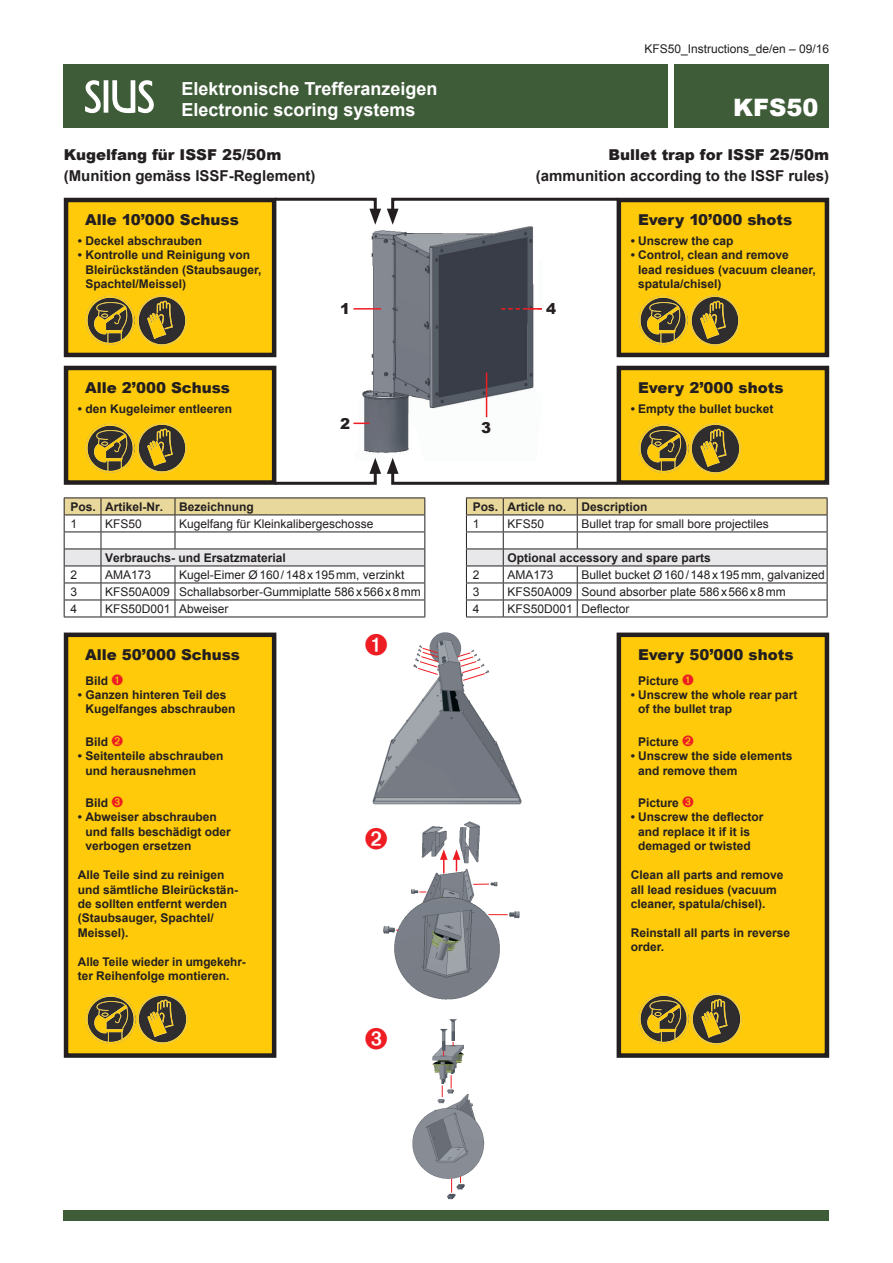
<style>
.page{position:relative;width:893px;height:1263px;background:#fff}
.page>*{position:absolute;margin:0;border:0;box-sizing:border-box;transform-origin:0 0}
.t1{font:900 24px "Arial";color:#fff}
.t2{font:700 18px/21px "Arial";color:#fff}
.t3{font:900 15px "Arial";color:#231f20}
.t4{font:700 15px "Arial";color:#231f20}
.t5{font:700 12px/14.4px "Arial";color:#231f20}
.t6{font:12px "Arial";color:#231f20}
.s1{color:#ee1d23}
</style>
<div class="page">
<div style="left:674px;top:64px;width:155px;height:64px;background:#3f5c39"></div>
<div style="left:64px;top:64px;width:604px;height:64px;background:#3f5c39"></div>
<hr style="left:104px;top:80px;width:4px;height:33px;background:#fff">
<svg style="left:85px;top:80px;width:16px;height:34px"></svg>
<svg style="left:112px;top:80px;width:42px;height:34px"></svg>
<div style="left:64px;top:1210px;width:765px;height:10px;background:#3f5c39"></div>
<hr style="left:64px;top:497px;width:37px;height:1px;background:#231f20">
<hr style="left:101px;top:497px;width:74px;height:1px;background:#231f20">
<hr style="left:175px;top:497px;width:250px;height:1px;background:#231f20">
<svg style="left:64px;top:498px;width:361px;height:119px"></svg>
<hr style="left:64px;top:617px;width:37px;height:1px;background:#231f20">
<hr style="left:101px;top:617px;width:74px;height:1px;background:#231f20">
<hr style="left:175px;top:617px;width:250px;height:1px;background:#231f20">
<hr style="left:466px;top:497px;width:37px;height:1px;background:#231f20">
<hr style="left:503px;top:497px;width:74px;height:1px;background:#231f20">
<hr style="left:577px;top:497px;width:250px;height:1px;background:#231f20">
<svg style="left:466px;top:498px;width:362px;height:119px"></svg>
<hr style="left:466px;top:617px;width:37px;height:1px;background:#231f20">
<hr style="left:503px;top:617px;width:74px;height:1px;background:#231f20">
<hr style="left:577px;top:617px;width:250px;height:1px;background:#231f20">
<img style="left:355px;top:226px;width:179px;height:227px">
<hr style="left:353px;top:308px;width:28px;height:2px;background:#ee1d23">
<svg style="left:353px;top:423px;width:16px;height:1px"></svg>
<hr style="left:486px;top:373px;width:1px;height:44px;background:#ee1d23">
<svg style="left:501px;top:308px;width:41px;height:2px"></svg>
<div style="left:66px;top:368px;width:208px;height:114px;background:#feca0a"></div>
<div style="left:64px;top:366px;width:212px;height:119px;border:4px solid #231f20"></div>
<div style="left:66px;top:200px;width:208px;height:155px;background:#feca0a"></div>
<div style="left:64px;top:198px;width:212px;height:159px;border:4px solid #231f20"></div>
<div style="left:619px;top:200px;width:208px;height:155px;background:#feca0a"></div>
<div style="left:617px;top:198px;width:212px;height:159px;border:4px solid #231f20"></div>
<div style="left:619px;top:368px;width:208px;height:114px;background:#feca0a"></div>
<div style="left:617px;top:366px;width:212px;height:119px;border:4px solid #231f20"></div>
<img style="left:86px;top:423px;width:49px;height:49px">
<img style="left:137px;top:423px;width:50px;height:50px">
<img style="left:86px;top:296px;width:49px;height:49px">
<img style="left:137px;top:295px;width:50px;height:51px">
<img style="left:639px;top:296px;width:48px;height:49px">
<img style="left:690px;top:295px;width:50px;height:51px">
<img style="left:639px;top:423px;width:49px;height:50px">
<img style="left:690px;top:423px;width:51px;height:51px">
<div style="left:66px;top:635px;width:208px;height:420px;background:#feca0a"></div>
<div style="left:64px;top:632px;width:212px;height:426px;border:4px solid #231f20"></div>
<div style="left:619px;top:635px;width:208px;height:420px;background:#feca0a"></div>
<div style="left:617px;top:632px;width:212px;height:426px;border:4px solid #231f20"></div>
<img style="left:86px;top:994px;width:49px;height:49px">
<img style="left:137px;top:994px;width:51px;height:50px">
<img style="left:639px;top:994px;width:49px;height:50px">
<img style="left:691px;top:993px;width:51px;height:52px">
<img style="left:372px;top:632px;width:150px;height:173px">
<svg style="left:418px;top:648px;width:20px;height:27px"></svg>
<svg style="left:457px;top:652px;width:28px;height:29px"></svg>
<img style="left:383px;top:821px;width:137px;height:179px">
<svg style="left:473px;top:884px;width:16px;height:1px"></svg>
<svg style="left:488px;top:914px;width:20px;height:1px"></svg>
<svg style="left:440px;top:849px;width:20px;height:24px"></svg>
<img style="left:412px;top:1019px;width:73px;height:181px">
<svg style="left:442px;top:1085px;width:1px;height:12px"></svg>
<svg style="left:451px;top:1075px;width:1px;height:13px"></svg>
<svg style="left:451px;top:1179px;width:1px;height:13px"></svg>
<svg style="left:272px;top:197px;width:109px;height:28px"></svg>
<svg style="left:272px;top:458px;width:109px;height:27px"></svg>
<svg style="left:387px;top:197px;width:233px;height:28px"></svg>
<svg style="left:387px;top:458px;width:233px;height:27px"></svg>
<svg style="left:372px;top:634px;width:15px;height:22px"></svg>
<svg style="left:383px;top:828px;width:4px;height:22px"></svg>
<h2 class="t2" style="left:182px;top:79px;width:258px">Elektronische Trefferanzeigen<br>Electronic scoring systems</h2>
<p class="t3" style="left:64px;top:143px;width:219px">Kugelfang für ISSF 25/50m</p>
<p class="t4" style="left:64px;top:165px;width:253px">(Munition gemäss ISSF-Reglement)</p>
<p class="t6" style="left:644px;top:41px;width:186px">KFS50_Instructions_de/en – 09/16</p>
<h1 class="t1" style="left:733px;top:90px;width:87px">KFS50</h1>
<p class="t3" style="left:608px;top:143px;width:222px">Bullet trap for ISSF 25/50m</p>
<p class="t4" style="left:536px;top:165px;width:295px">(ammunition according to the ISSF rules)</p>
<p class="t3" style="left:85px;top:209px;width:155px">Alle 10’000 Schuss</p>
<p class="t3" style="left:638px;top:209px;width:156px">Every 10’000 shots</p>
<p class="t5" style="left:78px;top:234px;width:126px">• Deckel abschrauben</p>
<p class="t5" style="left:85px;top:248px;width:178px;text-indent:-8px">• Kontrolle und Reinigung von<br>Bleirückständen (Staubsauger,<br>Spachtel/Meissel)</p>
<p class="t5" style="left:631px;top:234px;width:104px">• Unscrew the cap</p>
<p class="t5" style="left:638px;top:248px;width:179px;text-indent:-8px">• Control, clean and remove lead residues (vacuum cleaner, spatula/chisel)</p>
<p class="t3" style="left:340px;top:298px;width:12px">1</p>
<p class="t3" style="left:546px;top:298px;width:12px">4</p>
<p class="t3" style="left:85px;top:377px;width:146px">Alle 2’000 Schuss</p>
<p class="t3" style="left:638px;top:377px;width:147px">Every 2’000 shots</p>
<p class="t5" style="left:78px;top:402px;width:156px">• den Kugeleimer entleeren</p>
<p class="t5" style="left:631px;top:402px;width:144px">• Empty the bullet bucket</p>
<p class="t3" style="left:340px;top:412px;width:12px">2</p>
<p class="t3" style="left:481px;top:417px;width:12px">3</p>
<p class="t5" style="left:71px;top:500px;width:94px">Pos. Artikel-Nr.</p>
<p class="t5" style="left:179px;top:500px;width:76px">Bezeichnung</p>
<p class="t6" style="left:71px;top:516px;width:8px">1</p>
<p class="t6" style="left:105px;top:516px;width:38px">KFS50</p>
<p class="t6" style="left:179px;top:516px;width:196px">Kugelfang für Kleinkalibergeschosse</p>
<p class="t5" style="left:105px;top:551px;width:182px">Verbrauchs- und Ersatzmaterial</p>
<p class="t6" style="left:71px;top:567px;width:8px">2</p>
<p class="t6" style="left:105px;top:567px;width:48px">AMA173</p>
<p class="t6" style="left:179px;top:567px;width:227px">Kugel-Eimer Ø160/148x195mm, verzinkt</p>
<p class="t6" style="left:71px;top:584px;width:8px">3</p>
<p class="t6" style="left:105px;top:584px;width:317px">KFS50A009 Schallabsorber-Gummiplatte 586x566x8mm</p>
<p class="t6" style="left:71px;top:601px;width:8px">4</p>
<p class="t6" style="left:105px;top:601px;width:125px">KFS50D001 Abweiser</p>
<p class="t5" style="left:473px;top:500px;width:95px">Pos. Article no.</p>
<p class="t5" style="left:581px;top:500px;width:68px">Description</p>
<p class="t6" style="left:473px;top:516px;width:8px">1</p>
<p class="t6" style="left:507px;top:516px;width:38px">KFS50</p>
<p class="t6" style="left:581px;top:516px;width:189px">Bullet trap for small bore projectiles</p>
<p class="t5" style="left:507px;top:551px;width:205px">Optional accessory and spare parts</p>
<p class="t6" style="left:473px;top:567px;width:8px">2</p>
<p class="t6" style="left:507px;top:567px;width:48px">AMA173</p>
<p class="t6" style="left:581px;top:567px;width:245px">Bullet bucket Ø160/148x195mm, galvanized</p>
<p class="t6" style="left:473px;top:584px;width:8px">3</p>
<p class="t6" style="left:507px;top:584px;width:280px">KFS50A009 Sound absorber plate 586x566x8mm</p>
<p class="t6" style="left:473px;top:601px;width:8px">4</p>
<p class="t6" style="left:507px;top:601px;width:123px">KFS50D001 Deflector</p>
<p class="t3" style="left:85px;top:644px;width:156px">Alle 50’000 Schuss</p>
<p class="t3" style="left:638px;top:644px;width:157px">Every 50’000 shots</p>
<p class="t5" style="left:85px;top:674px;width:39px">Bild <span class="s1">➊</span></p>
<p class="t5" style="left:85px;top:688px;width:152px;text-indent:-8px">• Ganzen hinteren Teil des<br>Kugelfanges abschrauben</p>
<p class="t5" style="left:85px;top:735px;width:39px">Bild <span class="s1">➋</span></p>
<p class="t5" style="left:85px;top:749px;width:140px;text-indent:-8px">• Seitenteile abschrauben und herausnehmen</p>
<p class="t5" style="left:85px;top:796px;width:39px">Bild <span class="s1">➌</span></p>
<p class="t5" style="left:85px;top:810px;width:147px;text-indent:-8px">• Abweiser abschrauben und falls beschädigt oder verbogen ersetzen</p>
<p class="t5" style="left:78px;top:868px;width:162px">Alle Teile sind zu reinigen und sämtliche Bleirückstän&shy;de sollten entfernt werden (Staubsauger, Spachtel/<br>Meissel).</p>
<p class="t5" style="left:78px;top:954px;width:169px">Alle Teile wieder in umgekehr&shy;ter Reihenfolge montieren.</p>
<p class="t5" style="left:638px;top:674px;width:57px">Picture <span class="s1">➊</span></p>
<p class="t5" style="left:638px;top:688px;width:161px;text-indent:-8px">• Unscrew the whole rear part of the bullet trap</p>
<p class="t5" style="left:638px;top:735px;width:57px">Picture <span class="s1">➋</span></p>
<p class="t5" style="left:638px;top:749px;width:156px;text-indent:-8px">• Unscrew the side elements and remove them</p>
<p class="t5" style="left:638px;top:796px;width:57px">Picture <span class="s1">➌</span></p>
<p class="t5" style="left:631px;top:810px;width:134px;text-align:center">• Unscrew the deflector and replace it if it is demaged or twisted</p>
<p class="t5" style="left:631px;top:868px;width:154px">Clean all parts and remove all lead residues (vacuum cleaner, spatula/chisel).</p>
<p class="t5" style="left:631px;top:926px;width:161px">Reinstall all parts in reverse order.</p>
</div>
